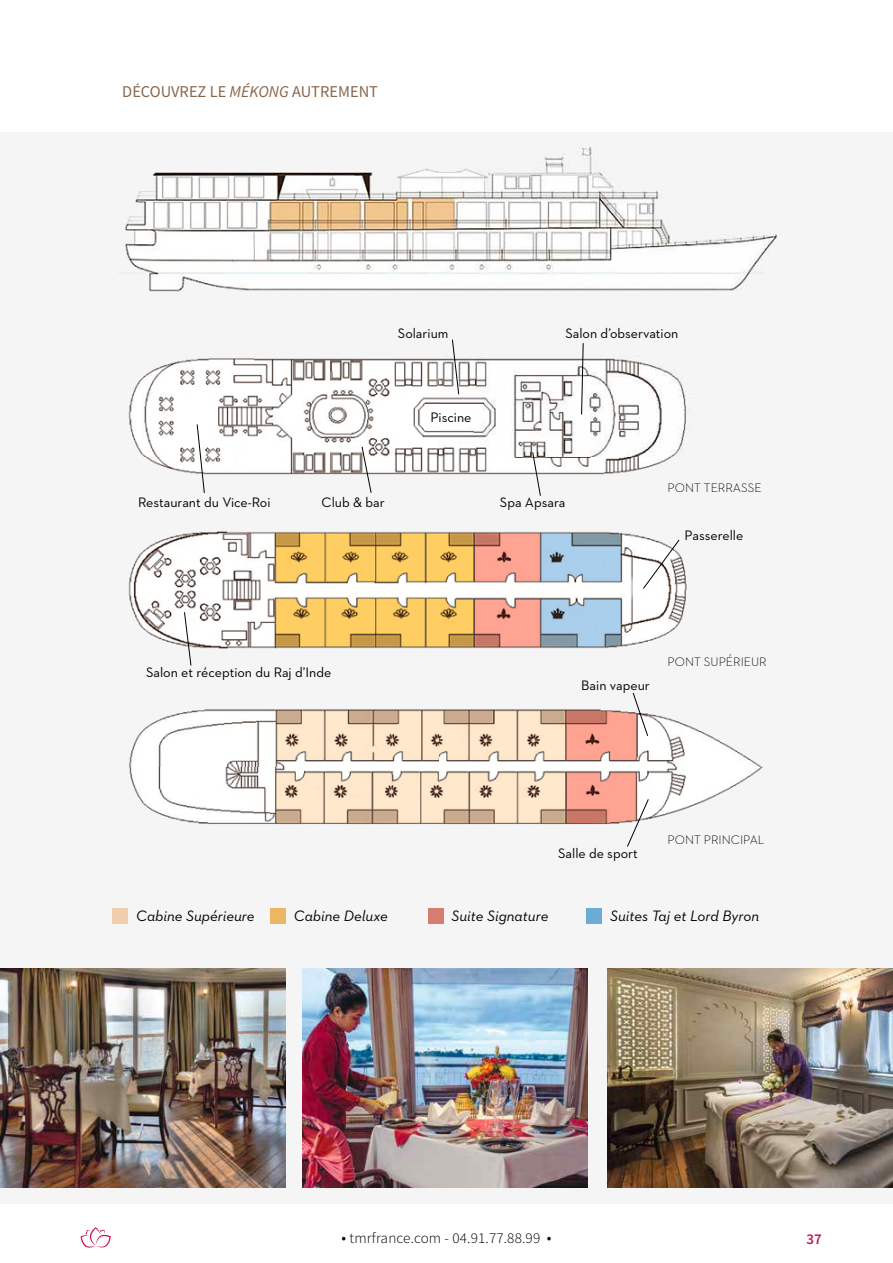
<style>
.page{position:relative;width:893px;height:1263px;background:#fff}
.page>*{position:absolute;margin:0;border:0;box-sizing:border-box;transform-origin:0 0}
.t1{font:16.5px "Source Sans Pro";color:#89664c}
.t2{font:italic 15.45px "Neutraface 2 Text";color:#000}
.t3{font:300 15px "Source Sans Pro";letter-spacing:.01em;color:#000}
.t4{font:600 15px "Source Sans Pro";color:#c51654}
.t5{font:13.95px "Neutraface 2 Text";color:#000}
.t6{font:300 12.6px "Neutraface 2 Text";color:#000}
.s1{font-style:italic}
.s2{font-size:16.5px}
</style>
<div class="page">
<svg style="left:81px;top:1227px;width:30px;height:21px"></svg>
<div style="left:0;top:132px;width:893px;height:1072px;background:#f5f5f5"></div>
<img style="left:118px;top:148px;width:659px;height:677px">
<svg style="left:452px;top:339px;width:7px;height:56px"></svg>
<svg style="left:581px;top:342px;width:3px;height:73px"></svg>
<svg style="left:532px;top:452px;width:9px;height:44px"></svg>
<svg style="left:361px;top:446px;width:11px;height:48px"></svg>
<svg style="left:196px;top:424px;width:9px;height:70px"></svg>
<svg style="left:184px;top:611px;width:8px;height:55px"></svg>
<svg style="left:632px;top:692px;width:17px;height:45px"></svg>
<svg style="left:626px;top:798px;width:23px;height:49px"></svg>
<svg style="left:642px;top:539px;width:38px;height:50px"></svg>
<div style="left:112px;top:908px;width:16px;height:16px;background:#efcdad"></div>
<div style="left:270px;top:908px;width:16px;height:16px;background:#ebb762"></div>
<div style="left:428px;top:908px;width:16px;height:16px;background:#d67d73"></div>
<div style="left:586px;top:908px;width:16px;height:16px;background:#6aacd5"></div>
<img style="left:608px;top:969px;width:285px;height:219px">
<img style="left:303px;top:969px;width:285px;height:219px">
<img style="left:0;top:969px;width:285px;height:219px">
<p class="t1" style="left:122px;top:81px;width:257px">DÉCOUVREZ LE <span class="s1">MÉKONG</span> AUTREMENT</p>
<p class="t5" style="left:398px;top:325px;width:52px">Solarium</p>
<p class="t5" style="left:565px;top:325px;width:114px">Salon d’observation</p>
<p class="t5" style="left:431px;top:408px;width:42px">Piscine</p>
<p class="t6" style="left:668px;top:480px;width:96px">PONT TERRASSE</p>
<p class="t5" style="left:138px;top:493px;width:134px">Restaurant du Vice-Roi</p>
<p class="t5" style="left:322px;top:493px;width:65px">Club &amp; bar</p>
<p class="t5" style="left:500px;top:493px;width:67px">Spa Apsara</p>
<p class="t5" style="left:685px;top:526px;width:60px">Passerelle</p>
<p class="t5" style="left:146px;top:663px;width:187px">Salon et réception du Raj d’Inde</p>
<p class="t5" style="left:581px;top:676px;width:70px">Bain vapeur</p>
<p class="t6" style="left:668px;top:654px;width:101px">PONT SUPÉRIEUR</p>
<p class="t5" style="left:558px;top:844px;width:81px">Salle de sport</p>
<p class="t6" style="left:668px;top:832px;width:98px">PONT PRINCIPAL</p>
<p class="t2" style="left:136px;top:906px;width:120px">Cabine Supérieure</p>
<p class="t2" style="left:294px;top:906px;width:96px">Cabine Deluxe</p>
<p class="t2" style="left:452px;top:906px;width:99px">Suite Signature</p>
<p class="t2" style="left:610px;top:906px;width:151px">Suites Taj et Lord Byron</p>
<p class="t3" style="left:342px;top:1229px;width:211px"><span class="s2">•</span> tmrfrance.com - 04.91.77.88.99 <span class="s2">•</span></p>
<p class="t4" style="left:806px;top:1229px;width:17px">37</p>
</div>
